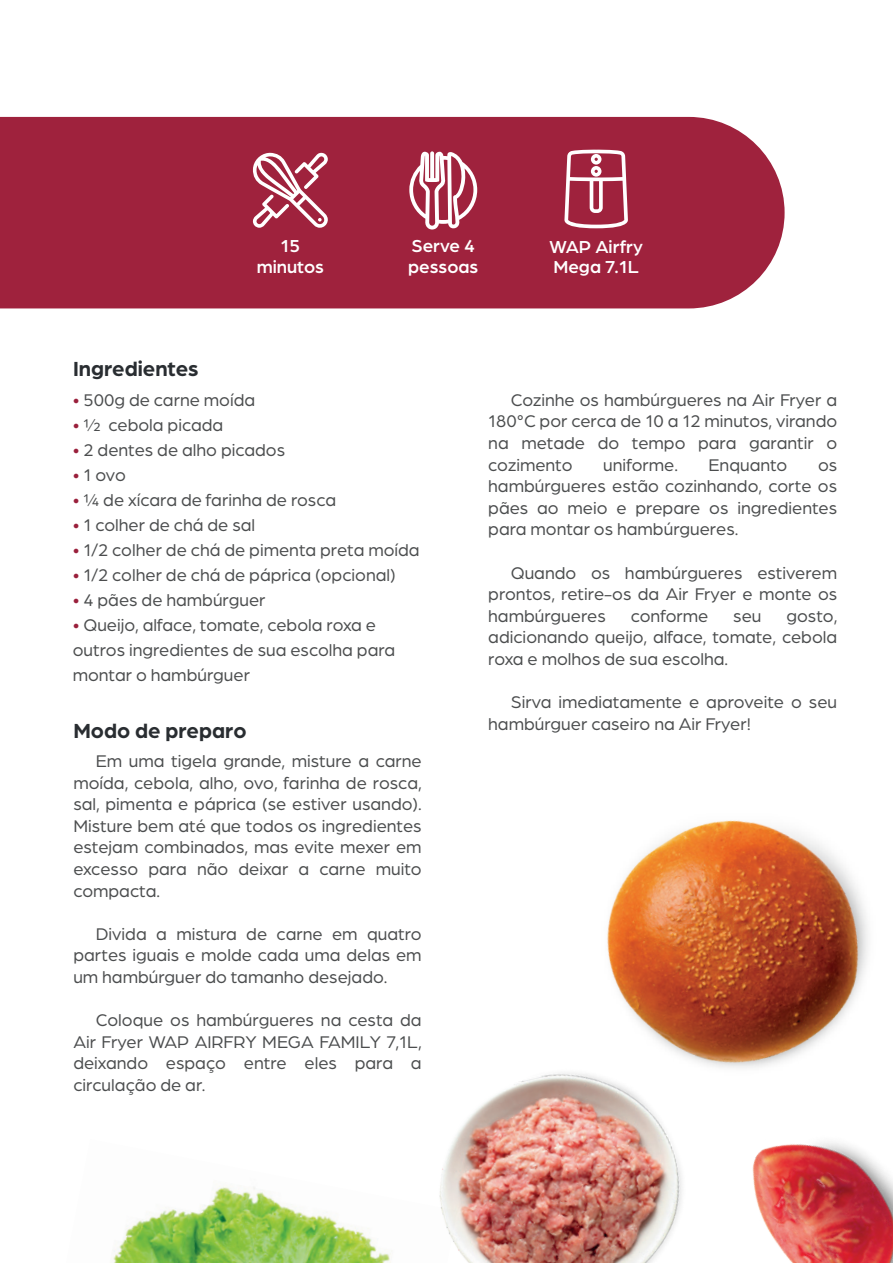
<style>
.page{position:relative;width:893px;height:1263px;background:#fff}
.page>*{position:absolute;margin:0;border:0;box-sizing:border-box;transform-origin:0 0}
.t1{font:700 21.75px "Arboria";color:#292d31}
.t2{font:500 18.45px/20.7px "Arboria";color:#fff}
.t3{font:18px/21.6px "Arboria";color:#4b4d4e;text-align:justify}
.s1{color:#9a203c}
</style>
<div class="page">
<div style="left:0;top:117px;width:785px;height:191px;background:#9f223d"></div>
<svg style="left:409px;top:151px;width:68px;height:79px"></svg>
<svg style="left:253px;top:152px;width:75px;height:76px"></svg>
<svg style="left:564px;top:149px;width:64px;height:79px"></svg>
<img style="left:455px;top:1073px;width:118px;height:190px">
<img style="left:573px;top:1119px;width:320px;height:144px">
<img style="left:112px;top:1139px;width:345px;height:124px">
<img style="left:559px;top:820px;width:309px;height:299px">
<p class="t1" style="left:73px;top:354px;width:127px">Ingredientes</p>
<p class="t2" style="left:257px;top:235px;width:69px;text-align:center">15 minutos</p>
<p class="t2" style="left:549px;top:235px;width:95px">WAP Airfry<br>Mega 7.1L</p>
<p class="t2" style="left:408px;top:235px;width:72px">Serve 4 pessoas</p>
<p class="t3" style="left:73px;top:388px;width:184px"><span class="s1">•</span> 500g de carne moída</p>
<p class="t3" style="left:73px;top:413px;width:152px"><span class="s1">•</span> ½ cebola picada</p>
<p class="t3" style="left:73px;top:438px;width:214px"><span class="s1">•</span> 2 dentes de alho picados</p>
<p class="t3" style="left:73px;top:463px;width:55px"><span class="s1">•</span> 1 ovo</p>
<p class="t3" style="left:73px;top:488px;width:265px"><span class="s1">•</span> ¼ de xícara de farinha de rosca</p>
<p class="t3" style="left:73px;top:513px;width:184px"><span class="s1">•</span> 1 colher de chá de sal</p>
<p class="t3" style="left:73px;top:538px;width:348px"><span class="s1">•</span> 1/2 colher de chá de pimenta preta moída</p>
<p class="t3" style="left:73px;top:563px;width:325px"><span class="s1">•</span> 1/2 colher de chá de páprica (opcional)</p>
<p class="t3" style="left:73px;top:588px;width:194px"><span class="s1">•</span> 4 pães de hambúrguer</p>
<p class="t3" style="left:73px;top:611px;width:324px;line-height:25px;text-align:left"><span class="s1">•</span> Queijo, alface, tomate, cebola roxa e outros ingredientes de sua escolha para montar o hambúrguer</p>
<p class="t1" style="left:73px;top:716px;width:175px">Modo de preparo</p>
<p class="t3" style="left:73px;top:749px;width:350px;text-indent:22px">Em uma tigela grande, misture a carne moída, cebola, alho, ovo, farinha de rosca, sal, pimenta e páprica (se estiver usando).<br>Misture bem até que todos os ingredientes estejam combinados, mas evite mexer em excesso para não deixar a carne muito compacta.</p>
<p class="t3" style="left:73px;top:922px;width:350px;text-indent:22px">Divida a mistura de carne em quatro partes iguais e molde cada uma delas em um hambúrguer do tamanho desejado.</p>
<p class="t3" style="left:73px;top:1009px;width:350px;text-indent:22px">Coloque os hambúrgueres na cesta da Air Fryer WAP AIRFRY MEGA FAMILY 7,1L, deixando espaço entre eles para a circulação de ar.</p>
<p class="t3" style="left:488px;top:388px;width:350px;text-indent:22px">Cozinhe os hambúrgueres na Air Fryer a 180°C por cerca de 10 a 12 minutos, virando na metade do tempo para garantir o cozimento</p>
<p class="t3" style="left:603px;top:453px;width:76px">uniforme.</p>
<p class="t3" style="left:708px;top:453px;width:80px">Enquanto</p>
<p class="t3" style="left:488px;top:453px;width:350px;text-indent:330px">os hambúrgueres estão cozinhando, corte os pães ao meio e prepare os ingredientes para montar os hambúrgueres.</p>
<p class="t3" style="left:488px;top:561px;width:350px;text-indent:22px">Quando os hambúrgueres estiverem prontos, retire-os da Air Fryer e monte os hambúrgueres</p>
<p class="t3" style="left:631px;top:604px;width:79px">conforme</p>
<p class="t3" style="left:733px;top:604px;width:30px">seu</p>
<p class="t3" style="left:488px;top:604px;width:351px;text-indent:298px">gosto, adicionando queijo, alface, tomate, cebola roxa e molhos de sua escolha.</p>
<p class="t3" style="left:488px;top:691px;width:350px;text-indent:22px">Sirva imediatamente e aproveite o seu hambúrguer caseiro na Air Fryer!</p>
</div>
